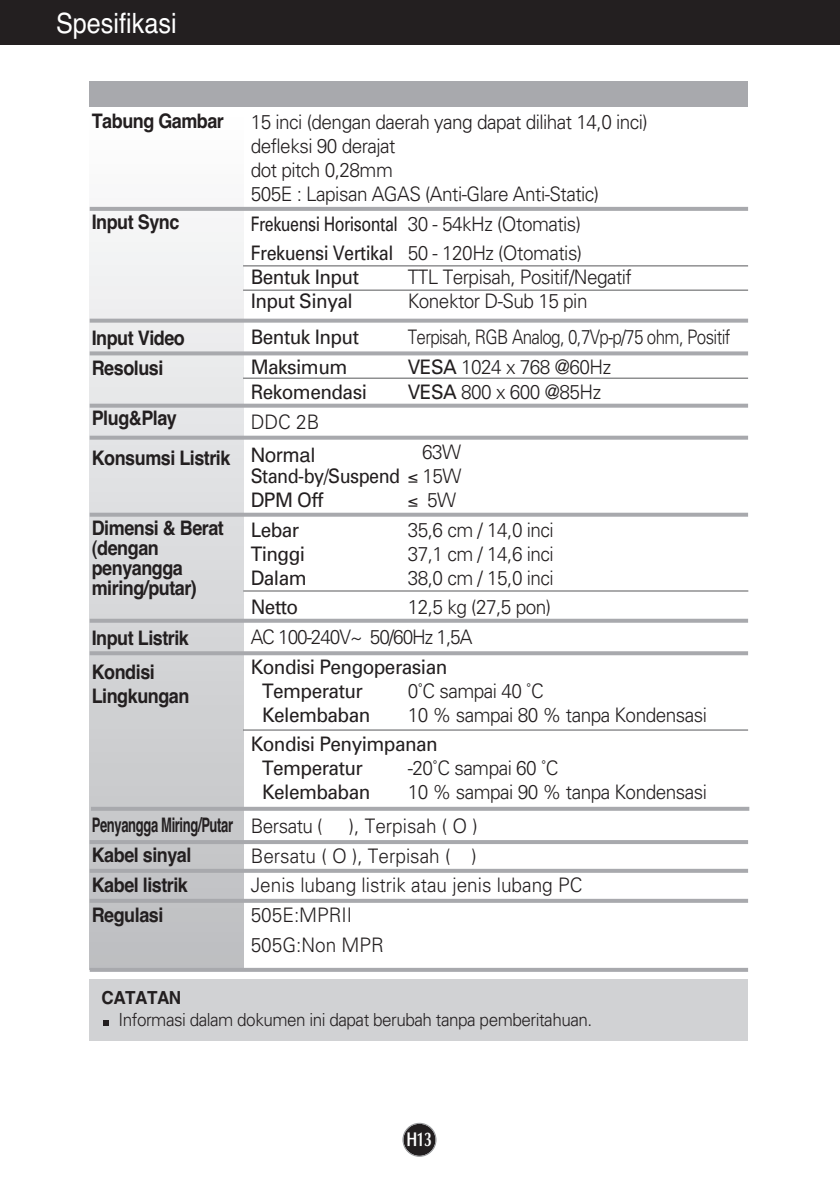
<style>
.page{position:relative;width:840px;height:1189px;background:#fff}
.page>*{position:absolute;margin:0;border:0;box-sizing:border-box;transform-origin:0 0}
.t1{font:28px "Helvetica";color:#fff;scale:.9 1}
.t2{font:300 20px/24px "Univers";letter-spacing:-.03em;color:#231f20;scale:.95 1}
.t3{font:20px/24px "Univers";letter-spacing:-.03em;color:#231f20;scale:.95 1}
.t4{font:700 20px/20px "Helvetica";letter-spacing:-.03em;color:#231f20;scale:.9 1}
.t5{font:300 20px/29.6px "Univers";color:#231f20;scale:.95 1}
.t6{font:20px/29.6px "Univers";letter-spacing:-.03em;color:#231f20;scale:.8 1}
.t7{font:700 20px/30px "Helvetica";letter-spacing:-.03em;color:#231f20;scale:.65 1}
.t8{font:300 20px "Univers";letter-spacing:-.03em;color:#231f20;scale:.85 1}
.t9{font:300 20px/29.6px "Univers";letter-spacing:-.055em;color:#231f20;scale:.95 1}
.t10{font:20px/24px "Univers";letter-spacing:-.03em;color:#231f20;text-align:justify;scale:.9 1}
.t11{font:20px "Helvetica";color:#231f20}
.t12{font:700 20px "Optima";color:#fff;scale:.7 1}
.t13{font:300 18px "Univers";letter-spacing:-.03em;color:#231f20;scale:.95 1}
.t14{font:700 18px "Helvetica";letter-spacing:-.03em;color:#231f20;scale:.95 1}
.s1{font-weight:300}
.s2{font-weight:400}
</style>
<div class="page">
<div style="left:403px;top:1123px;width:32px;height:32px;background:#231f20;border-radius:50%"></div>
<div style="left:402px;top:1122px;width:34px;height:34px;border:1px solid #939598;border-radius:50%"></div>
<div style="left:0;top:0;width:839px;height:45px;background:#231f20"></div>
<div style="left:90px;top:979px;width:657px;height:62px;background:#d1d2d4"></div>
<svg style="left:103px;top:1020px;width:6px;height:6px"></svg>
<div style="left:90px;top:81px;width:657px;height:26px;background:#a8a9ad"></div>
<div style="left:90px;top:111px;width:153px;height:858px;background:linear-gradient(to bottom,#fdfdfe,#bcbdc0)"></div>
<hr style="left:243px;top:265px;width:504px;height:1px;background:#57585a">
<hr style="left:243px;top:290px;width:504px;height:1px;background:#57585a">
<hr style="left:243px;top:378px;width:504px;height:1px;background:#57585a">
<hr style="left:243px;top:729px;width:504px;height:1px;background:#57585a">
<hr style="left:90px;top:207px;width:657px;height:4px;background:#a8a9ad">
<svg style="left:90px;top:319px;width:657px;height:4px;background:#afb0b3"></svg>
<svg style="left:90px;top:351px;width:657px;height:4px;background:#b0b1b5"></svg>
<svg style="left:90px;top:513px;width:657px;height:4px;background:#adaeb2"></svg>
<svg style="left:90px;top:619px;width:657px;height:4px;background:#acadb1"></svg>
<svg style="left:90px;top:651px;width:657px;height:4px;background:#acadb1"></svg>
<svg style="left:91px;top:807px;width:658px;height:4px;background:#abacb0"></svg>
<hr style="left:243px;top:590px;width:505px;height:1px;background:#57585a">
<svg style="left:90px;top:404px;width:657px;height:4px;background:#aeafb3"></svg>
<svg style="left:90px;top:436px;width:657px;height:4px;background:#aeafb2"></svg>
<hr style="left:90px;top:968px;width:657px;height:4px;background:#a8a9ad">
<hr style="left:90px;top:840px;width:657px;height:4px;background:#a8a9ad">
<svg style="left:90px;top:899px;width:657px;height:4px;background:#aaabaf"></svg>
<svg style="left:90px;top:869px;width:657px;height:4px;background:#aaabaf"></svg>
<h1 class="t1" style="left:56px;top:13px;width:135px">Spesifikasi</h1>
<p class="t4" style="left:92px;top:113px;width:148px">Tabung Gambar</p>
<p class="t4" style="left:92px;top:214px;width:99px">Input Sync</p>
<p class="t4" style="left:92px;top:325px;width:105px;line-height:30px">Input Video<br>Resolusi</p>
<p class="t4" style="left:92px;top:400px;width:155px;line-height:40px">Plug&amp;Play<br>Konsumsi Listrik</p>
<p class="t4" style="left:92px;top:520px;width:148px">Dimensi &amp; Berat (dengan penyangga miring/putar)</p>
<p class="t4" style="left:92px;top:623px;width:109px;line-height:33.6px">Input Listrik<br>Kondisi</p>
<p class="t4" style="left:92px;top:687px;width:110px">Lingkungan</p>
<p class="t7" style="left:92px;top:811px;width:219px">Penyangga Miring/Putar<br>Kabel sinyal<br>Kabel listrik<br>Regulasi</p>
<p class="t2" style="left:250px;top:112px;width:419px">15 inci (dengan daerah yang dapat dilihat 14,0 inci) defleksi 90 derajat<br>dot pitch 0,28mm<br>505E : Lapisan AGAS (Anti-Glare Anti-Static)</p>
<p class="t6" style="left:250px;top:211px;width:416px">Frekuensi Horisontal <span class="s1">30 - 54kHz (Otomatis)<br></span>Frekuensi Vertikal <span class="s1">50 - 120Hz (Otomatis)</span></p>
<p class="t3" style="left:250px;top:267px;width:115px">Bentuk Input</p>
<p class="t2" style="left:407px;top:267px;width:237px">TTL Terpisah, Positif/Negatif</p>
<p class="t3" style="left:250px;top:291px;width:109px">Input Sinyal</p>
<p class="t2" style="left:407px;top:291px;width:191px">Konektor D-Sub 15 pin</p>
<p class="t3" style="left:250px;top:326px;width:115px">Bentuk Input</p>
<p class="t8" style="left:407px;top:329px;width:381px">Terpisah, RGB Analog, 0,7Vp-p/75 ohm, Positif</p>
<p class="t3" style="left:250px;top:356px;width:103px">Maksimum</p>
<p class="t2" style="left:407px;top:356px;width:215px"><span class="s2">VESA</span> 1024 x 768 @60Hz</p>
<p class="t3" style="left:250px;top:382px;width:124px">Rekomendasi</p>
<p class="t2" style="left:407px;top:382px;width:205px"><span class="s2">VESA</span> 800 x 600 @85Hz</p>
<p class="t2" style="left:250px;top:412px;width:74px">DDC 2B</p>
<p class="t11" style="left:250px;top:447px;width:66px">Normal</p>
<p class="t10" style="left:250px;top:441px;width:236px;text-indent:171px"><span class="s1">63W </span>Stand-by/Suspend ≤ <span class="s1">15W </span>DPM Off</p>
<p class="t2" style="left:407px;top:489px;width:53px">≤ 5W</p>
<p class="t3" style="left:250px;top:519px;width:53px">Lebar</p>
<p class="t2" style="left:407px;top:519px;width:155px">35,6 cm / 14,0 inci</p>
<p class="t3" style="left:250px;top:543px;width:59px">Tinggi</p>
<p class="t2" style="left:407px;top:543px;width:155px">37,1 cm / 14,6 inci</p>
<p class="t3" style="left:250px;top:567px;width:60px">Dalam</p>
<p class="t2" style="left:407px;top:567px;width:155px">38,0 cm / 15,0 inci</p>
<p class="t3" style="left:250px;top:597px;width:52px">Netto</p>
<p class="t9" style="left:250px;top:594px;width:317px;text-indent:157px">12,5 kg (27,5 pon)<br>AC 100-240V~ 50/60Hz 1,5A</p>
<p class="t3" style="left:262px;top:656px;width:196px;text-indent:-11px">Kondisi Pengoperasian<br>Temperatur</p>
<p class="t2" style="left:407px;top:680px;width:144px">0˚C sampai 40 ˚C</p>
<p class="t3" style="left:262px;top:704px;width:115px">Kelembaban</p>
<p class="t2" style="left:407px;top:704px;width:316px">10 % sampai 80 % tanpa Kondensasi</p>
<p class="t3" style="left:262px;top:734px;width:186px;text-indent:-11px">Kondisi Penyimpanan<br>Temperatur</p>
<p class="t2" style="left:407px;top:758px;width:160px">-20˚C sampai 60 ˚C</p>
<p class="t3" style="left:262px;top:782px;width:115px">Kelembaban</p>
<p class="t2" style="left:407px;top:782px;width:316px">10 % sampai 90 % tanpa Kondensasi</p>
<p class="t2" style="left:250px;top:815px;width:77px">Bersatu (</p>
<p class="t5" style="left:250px;top:813px;width:350px;text-indent:98px">), Terpisah ( O )<br>Bersatu ( O ), Terpisah ( )<br>Jenis lubang listrik atau jenis lubang PC<br>505E:MPRII<br>505G:Non MPR</p>
<p class="t14" style="left:101px;top:991px;width:85px">CATATAN</p>
<p class="t13" style="left:118px;top:1013px;width:500px">Informasi dalam dokumen ini dapat berubah tanpa pemberitahuan.</p>
<p class="t12" style="left:406px;top:1131px;width:38px">H13</p>
</div>
